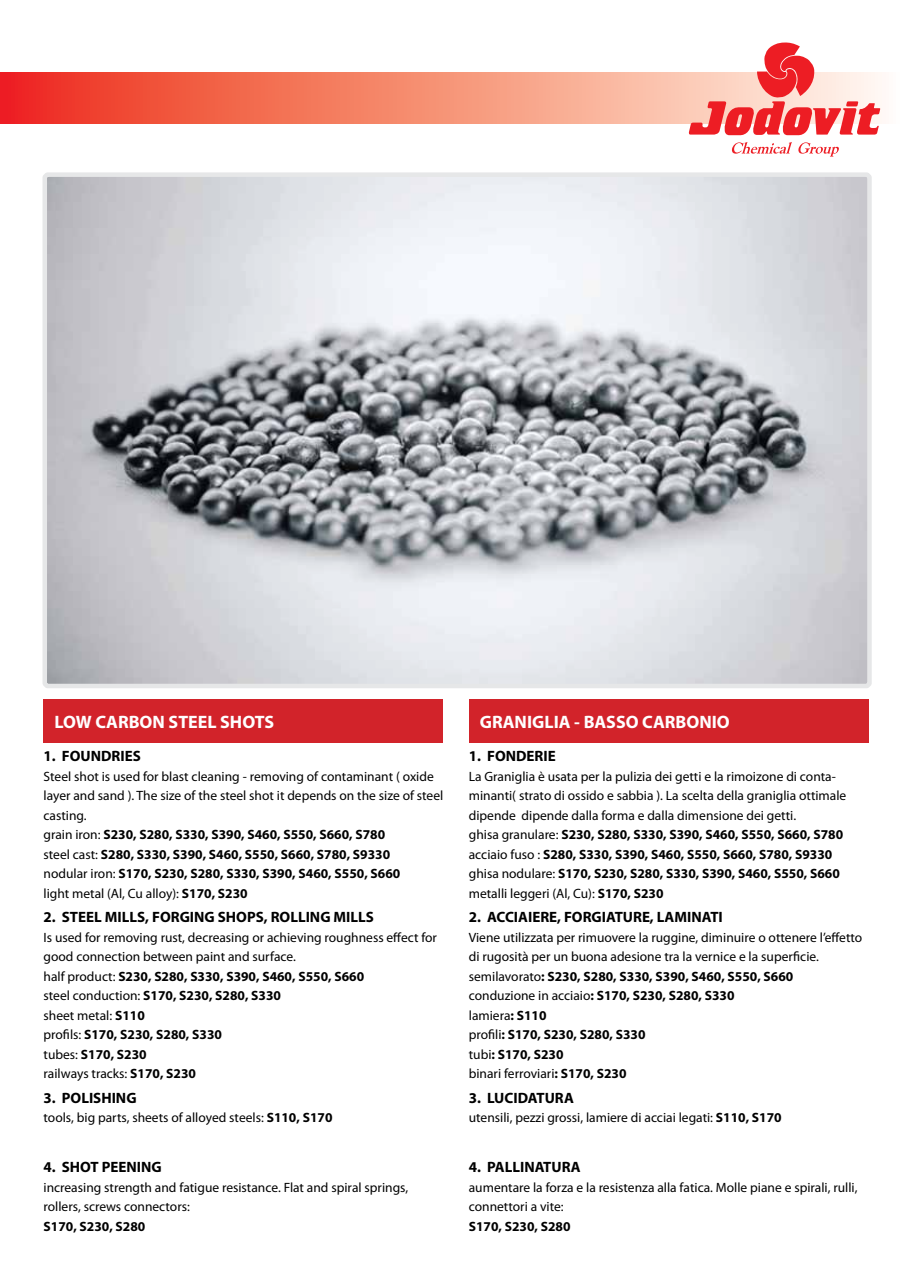
<style>
.page{position:relative;width:910px;height:1280px;background:#fff}
.page>*{position:absolute;margin:0;border:0;box-sizing:border-box;transform-origin:0 0}
.t1{font:700 18px "Myriad Pro";color:#fff}
.t2{font:700 15px "Myriad Pro";color:#000}
.t3{font:13.5px/19.5px "Myriad Pro";color:#000}
.t4{font:700 13.5px "Myriad Pro";color:#000}
.s1{font-weight:700}
</style>
<div class="page">
<svg style="left:0;top:72px;width:882px;height:51px;background:#f47c64"></svg>
<svg style="left:688px;top:42px;width:193px;height:94px"></svg>
<svg style="left:731px;top:142px;width:61px;height:12px"></svg>
<svg style="left:798px;top:142px;width:41px;height:15px"></svg>
<svg style="left:42px;top:172px;width:830px;height:516px;background:#c3c5cb"></svg>
<div style="left:44px;top:699px;width:399px;height:44px;background:#d2232a"></div>
<div style="left:469px;top:699px;width:399px;height:44px;background:#d2232a"></div>
<h1 class="t1" style="left:54px;top:710px;width:221px">LOW CARBON STEEL SHOTS</h1>
<p class="t2" style="left:44px;top:746px;width:99px">1. FOUNDRIES</p>
<p class="t3" style="left:44px;top:766px;width:401px">Steel shot is used for blast cleaning - removing of contaminant ( oxide layer and sand ). The size of the steel shot it depends on the size of steel casting.<br>grain iron: <span class="s1">S230, S280, S330, S390, S460, S550, S660, S780<br></span>steel cast: <span class="s1">S280, S330, S390, S460, S550, S660, S780, S9330<br></span>nodular iron: <span class="s1">S170, S230, S280, S330, S390, S460, S550, S660<br></span>light metal (Al, Cu alloy): <span class="s1">S170, S230</span></p>
<p class="t2" style="left:44px;top:907px;width:332px">2. STEEL MILLS, FORGING SHOPS, ROLLING MILLS</p>
<p class="t3" style="left:44px;top:927px;width:395px">Is used for removing rust, decreasing or achieving roughness effect for good connection between paint and surface.<br>half product: <span class="s1">S230, S280, S330, S390, S460, S550, S660<br></span>steel conduction: <span class="s1">S170, S230, S280, S330<br></span>sheet metal: <span class="s1">S110<br></span>profils: <span class="s1">S170, S230, S280, S330<br></span>tubes: <span class="s1">S170, S230<br></span>railways tracks: <span class="s1">S170, S230</span></p>
<p class="t2" style="left:44px;top:1088px;width:94px">3. POLISHING</p>
<p class="t3" style="left:44px;top:1108px;width:290px">tools, big parts, sheets of alloyed steels: <span class="s1">S110, S170</span></p>
<p class="t2" style="left:44px;top:1157px;width:120px">4. SHOT PEENING</p>
<p class="t3" style="left:44px;top:1177px;width:366px">increasing strength and fatigue resistance. Flat and spiral springs, rollers, screws connectors:</p>
<p class="t4" style="left:44px;top:1217px;width:103px">S170, S230, S280</p>
<h1 class="t1" style="left:480px;top:710px;width:252px">GRANIGLIA - BASSO CARBONIO</h1>
<p class="t2" style="left:469px;top:746px;width:88px">1. FONDERIE</p>
<p class="t3" style="left:469px;top:766px;width:379px">La Graniglia è usata per la pulizia dei getti e la rimoizone di conta&shy;minanti( strato di ossido e sabbia ). La scelta della graniglia ottimale dipende dipende dalla forma e dalla dimensione dei getti.<br>ghisa granulare: <span class="s1">S230, S280, S330, S390, S460, S550, S660, S780 </span>acciaio fuso : <span class="s1">S280, S330, S390, S460, S550, S660, S780, S9330 </span>ghisa nodulare: <span class="s1">S170, S230, S280, S330, S390, S460, S550, S660 </span>metalli leggeri (Al, Cu): <span class="s1">S170, S230</span></p>
<p class="t2" style="left:469px;top:907px;width:256px">2. ACCIAIERE, FORGIATURE, LAMINATI</p>
<p class="t3" style="left:469px;top:927px;width:395px">Viene utilizzata per rimuovere la ruggine, diminuire o ottenere l’effetto di rugosità per un buona adesione tra la vernice e la superficie. semilavorato<span class="s1">: S230, S280, S330, S390, S460, S550, S660 </span>conduzione in acciaio<span class="s1">: S170, S230, S280, S330<br></span>lamiera<span class="s1">: S110<br></span>profili<span class="s1">: S170, S230, S280, S330<br></span>tubi<span class="s1">: S170, S230<br></span>binari ferroviari<span class="s1">: S170, S230</span></p>
<p class="t2" style="left:469px;top:1088px;width:107px">3. LUCIDATURA</p>
<p class="t3" style="left:469px;top:1108px;width:314px">utensili, pezzi grossi, lamiere di acciai legati: <span class="s1">S110, S170</span></p>
<p class="t2" style="left:469px;top:1157px;width:113px">4. PALLINATURA</p>
<p class="t3" style="left:469px;top:1177px;width:390px">aumentare la forza e la resistenza alla fatica. Molle piane e spirali, rulli, connettori a vite:</p>
<p class="t4" style="left:469px;top:1217px;width:103px">S170, S230, S280</p>
</div>
